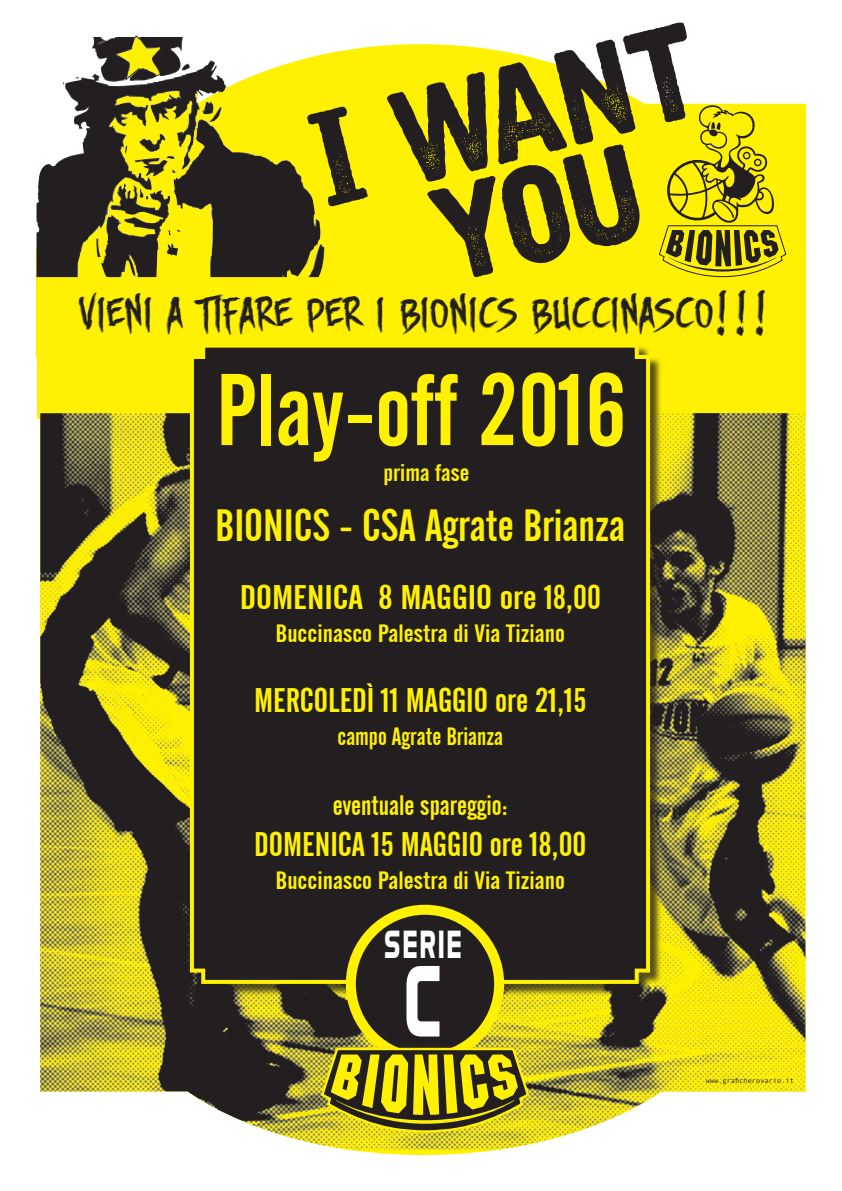
<style>
.page{position:relative;width:842px;height:1191px;background:#fff}
.page>*{position:absolute;margin:0;border:0;box-sizing:border-box;transform-origin:0 0}
.t1{font:700 103.2px "Aero Matics Display";color:#fff;scale:.73 1}
.t2{font:100.7px "Alternate Gothic No 2 BT";color:#fff101}
.t3{font:49px "DHF Story Brush";letter-spacing:.02em;color:#231f20}
.t4{font:45px "Alternate Gothic No 2 BT";color:#fff101}
.t5{font:700 40px "Aero Matics Display";letter-spacing:.05em;color:#fff;scale:.73 1}
.t6{font:34px "Alternate Gothic No 2 BT";color:#fff101}
.t7{font:34px "Alternate Gothic No 2 BT";color:#fff101;scale:1.11 1}
.t8{font:28px "Alternate Gothic No 2 BT";color:#fff101}
.t9{font:25px "Alternate Gothic No 2 BT";color:#fff101;scale:1.11 1}
.t10{font:25px "Alternate Gothic No 2 BT";color:#fff101}
.t11{font:24px "Alternate Gothic No 2 BT";color:#fff101;scale:1.11 1}
.t12{font:7px "Andale Mono";color:#231f20}
</style>
<div class="page">
<svg style="left:36px;top:58px;width:770px;height:513px;background:#e5d915"></svg>
<img style="left:40px;top:413px;width:765px;height:736px">
<div style="left:191px;top:345px;width:471px;height:651px;background:#231f20;opacity:.75"></div>
<div style="left:188px;top:341px;width:464px;height:645px;background:#231f20"></div>
<img style="left:36px;top:37px;width:172px;height:240px">
<svg style="left:658px;top:105px;width:129px;height:172px;background:#c5b909"></svg>
<svg style="left:307px;top:23px;width:380px;height:183px"></svg>
<svg style="left:427px;top:144px;width:213px;height:133px;background:#9d930e"></svg>
<div style="left:351px;top:909px;width:148px;height:149px;background:#231f20;border-radius:50%"></div>
<div style="left:346px;top:904px;width:158px;height:159px;border:10px solid #fff101;border-radius:50%"></div>
<svg style="left:319px;top:1046px;width:212px;height:87px;background:#9f9515"></svg>
<h3 class="t3" style="left:79px;top:282px;width:693px">VIENI A TIFARE PER I BIONICS BUCCINASCO!!!</h3>
<h2 class="t2" style="left:216px;top:354px;width:412px">Play-off 2016</h2>
<p class="t11" style="left:384px;top:459px;width:79px">prima fase</p>
<h3 class="t4" style="left:215px;top:500px;width:411px">BIONICS - CSA Agrate Brianza</h3>
<h3 class="t7" style="left:240px;top:578px;width:327px">DOMENICA 8 MAGGIO ore 18,00</h3>
<p class="t9" style="left:276px;top:619px;width:262px">Buccinasco Palestra di Via Tiziano</p>
<h3 class="t6" style="left:254px;top:681px;width:334px">MERCOLEDÌ 11 MAGGIO ore 21,15</h3>
<p class="t10" style="left:337px;top:722px;width:167px">campo Agrate Brianza</p>
<p class="t8" style="left:333px;top:789px;width:176px">eventuale spareggio:</p>
<h3 class="t6" style="left:254px;top:825px;width:334px">DOMENICA 15 MAGGIO ore 18,00</h3>
<p class="t9" style="left:276px;top:866px;width:262px">Buccinasco Palestra di Via Tiziano</p>
<h3 class="t5" style="left:384px;top:920px;width:109px">SERIE</h3>
<h1 class="t1" style="left:403px;top:940px;width:57px">C</h1>
<p class="t12" style="left:706px;top:1075px;width:90px">www.graficherovario.it</p>
</div>
